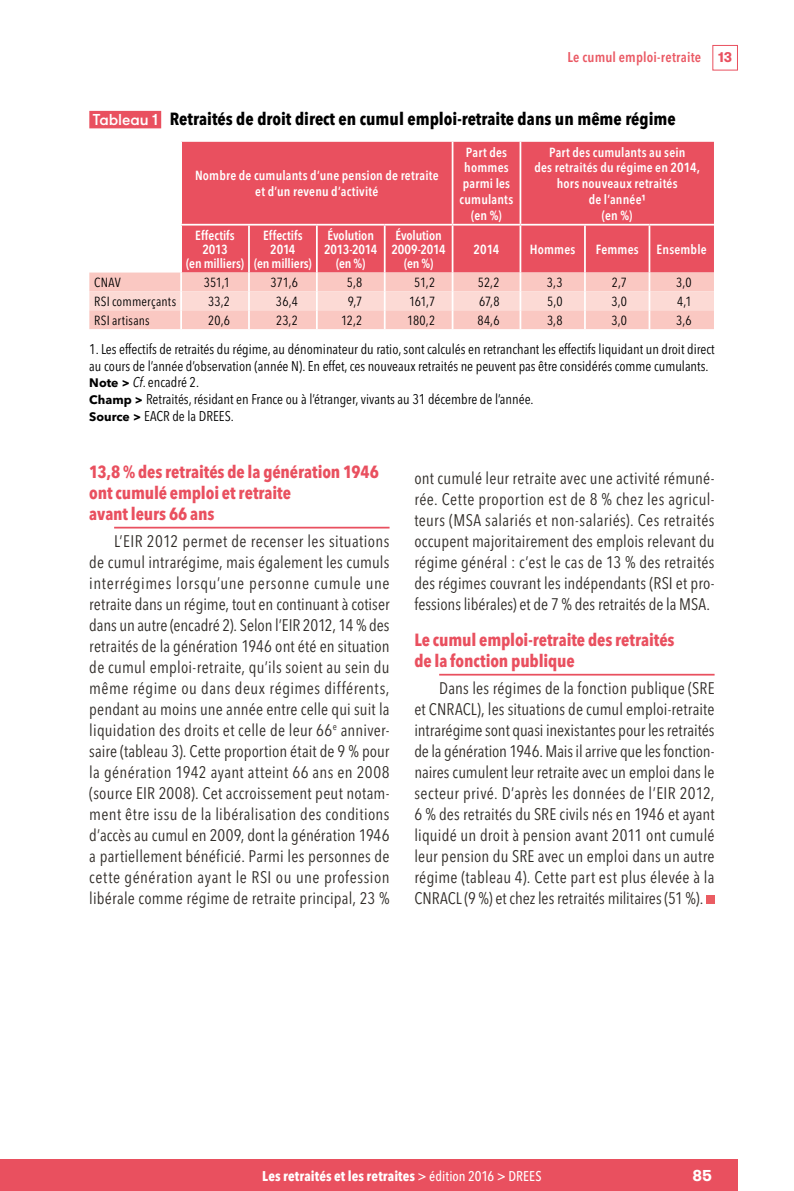
<style>
.page{position:relative;width:794px;height:1191px;background:#fff}
.page>*{position:absolute;margin:0;border:0;box-sizing:border-box;transform-origin:0 0}
.Titre2{font:700 condensed 17.5px/21px "Avenir Next LT Pro";letter-spacing:-.005em;color:#e9505f}
.HT_titre{font:700 condensed 17.5px "Avenir Next LT Pro";color:#000}
.Texte{font:condensed 16.62px/21px "Avenir Next LT Pro";letter-spacing:.005em;color:#302c28;text-align:justify}
.t1{font:700 15.75px "GT Walsheim";color:#fff}
.HT_sources{font:condensed 14px/16.8px "Avenir Next LT Pro";color:#000}
.NOTE_CHAMP_SOURCES_L{font:condensed 14px "Avenir Next LT Pro";color:#000}
.t2{font:700 condensed 14px "Avenir Next LT Pro";letter-spacing:.01em;color:#fff}
.t3{font:600 condensed 14px "Avenir Next LT Pro";letter-spacing:.015em;color:#ea5964}
.TAB_tétière{font:600 condensed 13.12px/15.8px "Avenir Next LT Pro";letter-spacing:.01em;color:#fff;text-align:center}
.TAB_normal_centré{font:condensed 13.12px "Avenir Next LT Pro";letter-spacing:.01em;color:#000}
.TAB_tétière-2{font:600 condensed 13.12px/14px "Avenir Next LT Pro";letter-spacing:-.01em;color:#fff;text-align:center}
.s1{font-family:"GT Walsheim Pro Trial";font-weight:700;font-stretch:normal;color:#e9505f}
.s2{font-family:"GT Walsheim";font-weight:500;font-stretch:normal;font-size:15.75px;color:#fff}
.s3{font-weight:700;font-stretch:normal;font-size:12.25px}
.s4{font-style:italic}
.s5{font-weight:500}
</style>
<div class="page">
<div style="left:712px;top:45px;width:26px;height:25px;border:1px solid #e9505f"></div>
<div style="left:0;top:1159px;width:738px;height:32px;background:#e9505f"></div>
<hr style="left:114px;top:527px;width:275px;height:1px;background:#e9505f">
<hr style="left:439px;top:674px;width:275px;height:1px;background:#e9505f">
<div style="left:706px;top:895px;width:8px;height:8px;background:#ea5c62"></div>
<div style="left:89px;top:111px;width:72px;height:17px;background:#e9505f"></div>
<div style="left:182px;top:142px;width:532px;height:130px;background:#e9505f"></div>
<hr style="left:452px;top:142px;width:1px;height:82px;background:#fff">
<hr style="left:519px;top:142px;width:2px;height:82px;background:#fff">
<hr style="left:248px;top:225px;width:2px;height:47px;background:#fff">
<hr style="left:316px;top:225px;width:2px;height:47px;background:#fff">
<hr style="left:384px;top:225px;width:1px;height:47px;background:#fff">
<hr style="left:452px;top:225px;width:1px;height:47px;background:#fff">
<hr style="left:519px;top:225px;width:2px;height:47px;background:#fff">
<hr style="left:584px;top:225px;width:2px;height:47px;background:#fff">
<hr style="left:648px;top:225px;width:2px;height:47px;background:#fff">
<svg style="left:89px;top:272px;width:625px;height:57px;background:#facfc9"></svg>
<hr style="left:180px;top:224px;width:69px;height:1px;background:#fff">
<hr style="left:249px;top:224px;width:68px;height:1px;background:#fff">
<hr style="left:317px;top:224px;width:68px;height:1px;background:#fff">
<hr style="left:385px;top:224px;width:67px;height:1px;background:#fff">
<hr style="left:452px;top:224px;width:68px;height:1px;background:#fff">
<hr style="left:520px;top:224px;width:65px;height:1px;background:#fff">
<hr style="left:585px;top:224px;width:64px;height:1px;background:#fff">
<hr style="left:649px;top:224px;width:65px;height:1px;background:#fff">
<p class="t3" style="left:567px;top:49px;width:166px">Le cumul emploi-retraite <span class="s1">13</span></p>
<p class="HT_titre" style="left:93px;top:108px;width:584px"><span class="s2">Tableau 1</span> Retraités de droit direct en cumul emploi-retraite dans un même régime</p>
<p class="TAB_tétière" style="left:195px;top:168px;width:245px">Nombre de cumulants d’une pension de retraite et d’un revenu d’activité</p>
<p class="TAB_tétière" style="left:186px;top:228px;width:59px;line-height:14px">Effectifs<br>2013<br>(en milliers)</p>
<p class="TAB_tétière" style="left:254px;top:228px;width:59px;line-height:14px">Effectifs<br>2014<br>(en milliers)</p>
<p class="TAB_tétière-2" style="left:324px;top:228px;width:55px">Évolution<br>2013-2014 (en %)</p>
<p class="TAB_tétière-2" style="left:391px;top:228px;width:56px">Évolution<br>2009-2014 (en %)</p>
<p class="TAB_tétière" style="left:459px;top:144px;width:55px">Part des hommes parmi les cumulants (en %)</p>
<p class="TAB_tétière" style="left:534px;top:144px;width:167px">Part des cumulants au sein<br>des retraités du régime en 2014, hors nouveaux retraités<br>de l’année¹<br>(en %)</p>
<p class="TAB_tétière" style="left:473px;top:241px;width:28px">2014</p>
<p class="TAB_tétière" style="left:530px;top:241px;width:47px">Hommes</p>
<p class="TAB_tétière" style="left:595px;top:241px;width:45px">Femmes</p>
<p class="TAB_tétière" style="left:656px;top:241px;width:52px">Ensemble</p>
<p class="TAB_normal_centré" style="left:94px;top:274px;width:28px">CNAV</p>
<p class="TAB_normal_centré" style="left:204px;top:274px;width:28px">351,1</p>
<p class="TAB_normal_centré" style="left:271px;top:274px;width:29px">371,6</p>
<p class="TAB_normal_centré" style="left:347px;top:274px;width:17px">5,8</p>
<p class="TAB_normal_centré" style="left:414px;top:274px;width:22px">51,2</p>
<p class="TAB_normal_centré" style="left:478px;top:274px;width:23px">52,2</p>
<p class="TAB_normal_centré" style="left:547px;top:274px;width:17px">3,3</p>
<p class="TAB_normal_centré" style="left:612px;top:274px;width:17px">2,7</p>
<p class="TAB_normal_centré" style="left:676px;top:274px;width:17px">3,0</p>
<p class="TAB_normal_centré" style="left:94px;top:293px;width:83px">RSI commerçants</p>
<p class="TAB_normal_centré" style="left:208px;top:293px;width:24px">33,2</p>
<p class="TAB_normal_centré" style="left:276px;top:293px;width:24px">36,4</p>
<p class="TAB_normal_centré" style="left:348px;top:293px;width:16px">9,7</p>
<p class="TAB_normal_centré" style="left:409px;top:293px;width:28px">161,7</p>
<p class="TAB_normal_centré" style="left:479px;top:293px;width:22px">67,8</p>
<p class="TAB_normal_centré" style="left:547px;top:293px;width:17px">5,0</p>
<p class="TAB_normal_centré" style="left:611px;top:293px;width:17px">3,0</p>
<p class="TAB_normal_centré" style="left:677px;top:293px;width:16px">4,1</p>
<p class="TAB_normal_centré" style="left:94px;top:312px;width:57px">RSI artisans</p>
<p class="TAB_normal_centré" style="left:208px;top:312px;width:23px">20,6</p>
<p class="TAB_normal_centré" style="left:276px;top:312px;width:23px">23,2</p>
<p class="TAB_normal_centré" style="left:341px;top:312px;width:23px">12,2</p>
<p class="TAB_normal_centré" style="left:407px;top:312px;width:30px">180,2</p>
<p class="TAB_normal_centré" style="left:477px;top:312px;width:24px">84,6</p>
<p class="TAB_normal_centré" style="left:547px;top:312px;width:17px">3,8</p>
<p class="TAB_normal_centré" style="left:611px;top:312px;width:17px">3,0</p>
<p class="TAB_normal_centré" style="left:676px;top:312px;width:17px">3,6</p>
<p class="HT_sources" style="left:89px;top:340px;width:627px">1. Les effectifs de retraités du régime, au dénominateur du ratio, sont calculés en retranchant les effectifs liquidant un droit direct au cours de l’année d’observation (année N). En effet, ces nouveaux retraités ne peuvent pas être considérés comme cumulants.</p>
<p class="NOTE_CHAMP_SOURCES_L" style="left:89px;top:374px;width:110px"><span class="s3">Note &gt;</span> <span class="s4">Cf</span>. encadré 2.</p>
<p class="NOTE_CHAMP_SOURCES_L" style="left:89px;top:391px;width:444px"><span class="s3">Champ &gt;</span> Retraités, résidant en France ou à l’étranger, vivants au 31 décembre de l’année.</p>
<p class="NOTE_CHAMP_SOURCES_L" style="left:89px;top:408px;width:144px"><span class="s3">Source &gt;</span> EACR de la DREES.</p>
<p class="Titre2" style="left:89px;top:461px;width:291px">13,8 % des retraités de la génération 1946 ont cumulé emploi et retraite<br>avant leurs 66 ans</p>
<p class="Texte" style="left:89px;top:530px;width:302px;text-indent:25px">L’EIR 2012 permet de recenser les situations de cumul intrarégime, mais également les cumuls interrégimes lorsqu’une personne cumule une retraite dans un régime, tout en continuant à cotiser dans un autre (encadré 2). Selon l’EIR 2012, 14 % des retraités de la génération 1946 ont été en situation de cumul emploi-retraite, qu’ils soient au sein du même régime ou dans deux régimes différents, pendant au moins une année entre celle qui suit la liquidation des droits et celle de leur 66<sup>e</sup> anniver&shy;saire (tableau 3). Cette proportion était de 9 % pour la génération 1942 ayant atteint 66 ans en 2008 (source EIR 2008). Cet accroissement peut notam&shy;ment être issu de la libéralisation des conditions d’accès au cumul en 2009, dont la génération 1946 a partiellement bénéficié. Parmi les personnes de cette génération ayant le RSI ou une profession libérale comme régime de retraite principal, 23 %</p>
<p class="Texte" style="left:414px;top:467px;width:302px">ont cumulé leur retraite avec une activité rémuné&shy;rée. Cette proportion est de 8 % chez les agricul&shy;teurs (MSA salariés et non-salariés). Ces retraités occupent majoritairement des emplois relevant du régime général : c’est le cas de 13 % des retraités des régimes couvrant les indépendants (RSI et pro&shy;fessions libérales) et de 7 % des retraités de la MSA.</p>
<p class="Titre2" style="left:414px;top:629px;width:262px">Le cumul emploi-retraite des retraités de la fonction publique</p>
<p class="Texte" style="left:414px;top:677px;width:302px;text-indent:25px">Dans les régimes de la fonction publique (SRE et CNRACL), les situations de cumul emploi-retraite intrarégime sont quasi inexistantes pour les retraités de la génération 1946. Mais il arrive que les fonction&shy;naires cumulent leur retraite avec un emploi dans le secteur privé. D’après les données de l’EIR 2012, 6 % des retraités du SRE civils nés en 1946 et ayant liquidé un droit à pension avant 2011 ont cumulé leur pension du SRE avec un emploi dans un autre régime (tableau 4). Cette part est plus élevée à la CNRACL (9 %) et chez les retraités militaires (51 %).</p>
<p class="t2" style="left:262px;top:1167px;width:281px">Les retraités et les retraites <span class="s5">&gt; édition 2016 &gt; DREES</span></p>
<p class="t1" style="left:692px;top:1165px;width:21px">85</p>
</div>
